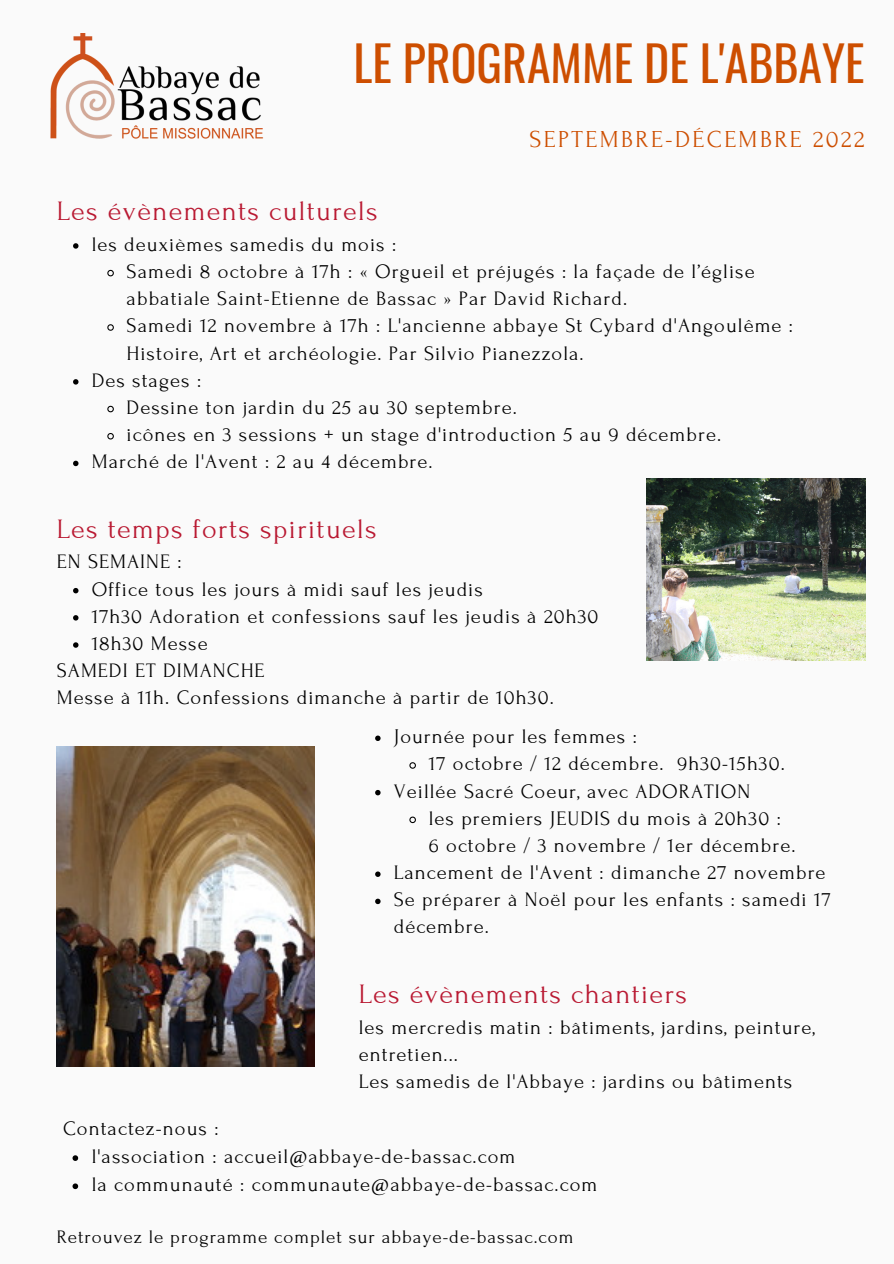
<style>
.page{position:relative;width:894px;height:1264px;background:#fff}
.page>*{position:absolute;margin:0;border:0;box-sizing:border-box;transform-origin:0 0}
.t1{font:47.85px "Oswald";color:#cd4e00}
.t2{font:28.05px "Forum";letter-spacing:.05em;color:#b91932}
.t3{font:24.3px "Forum";letter-spacing:.1em;color:#cd4e00}
.t4{font:20.55px/27.2px "Forum";letter-spacing:.05em;color:#000}
.t5{font:19.05px "Forum";letter-spacing:.05em;color:#000}
</style>
<div class="page">
<div style="left:0;top:0;width:893px;height:1263px;background:#fafafa"></div>
<img style="left:50px;top:33px;width:214px;height:106px">
<svg style="left:73px;top:243px;width:5px;height:6px"></svg>
<svg style="left:107px;top:269px;width:7px;height:8px"></svg>
<svg style="left:107px;top:324px;width:7px;height:7px"></svg>
<svg style="left:73px;top:379px;width:5px;height:5px"></svg>
<svg style="left:107px;top:405px;width:7px;height:8px"></svg>
<svg style="left:107px;top:433px;width:7px;height:7px"></svg>
<svg style="left:73px;top:460px;width:5px;height:6px"></svg>
<svg style="left:73px;top:588px;width:5px;height:5px"></svg>
<svg style="left:73px;top:615px;width:5px;height:5px"></svg>
<svg style="left:73px;top:642px;width:5px;height:5px"></svg>
<svg style="left:375px;top:735px;width:5px;height:6px"></svg>
<svg style="left:409px;top:762px;width:7px;height:7px"></svg>
<svg style="left:375px;top:790px;width:5px;height:5px"></svg>
<svg style="left:409px;top:816px;width:7px;height:8px"></svg>
<svg style="left:375px;top:871px;width:5px;height:6px"></svg>
<svg style="left:375px;top:898px;width:5px;height:6px"></svg>
<svg style="left:72px;top:1155px;width:6px;height:5px"></svg>
<svg style="left:72px;top:1183px;width:6px;height:6px"></svg>
<img style="left:57px;top:746px;width:258px;height:320px">
<img style="left:646px;top:478px;width:218px;height:183px">
<h1 class="t1" style="left:353px;top:25px;width:512px">LE PROGRAMME DE L'ABBAYE</h1>
<h2 class="t2" style="left:57px;top:196px;width:322px">Les évènements culturels</h2>
<p class="t3" style="left:529px;top:126px;width:336px">SEPTEMBRE-DÉCEMBRE 2022</p>
<p class="t4" style="left:92px;top:231px;width:306px">les deuxièmes samedis du mois :</p>
<p class="t4" style="left:127px;top:258px;width:629px">Samedi 8 octobre à 17h : « Orgueil et préjugés : la façade de l’église</p>
<p class="t4" style="left:127px;top:285px;width:502px">abbatiale Saint-Etienne de Bassac » Par David Richard.</p>
<p class="t4" style="left:127px;top:312px;width:667px">Samedi 12 novembre à 17h : L'ancienne abbaye St Cybard d'Angoulême :</p>
<p class="t4" style="left:127px;top:340px;width:458px">Histoire, Art et archéologie. Par Silvio Pianezzola.</p>
<p class="t4" style="left:92px;top:367px;width:111px">Des stages :</p>
<p class="t4" style="left:127px;top:394px;width:391px">Dessine ton jardin du 25 au 30 septembre.</p>
<p class="t4" style="left:127px;top:421px;width:595px">icônes en 3 sessions + un stage d'introduction 5 au 9 décembre.</p>
<p class="t4" style="left:92px;top:448px;width:342px">Marché de l'Avent : 2 au 4 décembre.</p>
<h2 class="t2" style="left:57px;top:514px;width:321px">Les temps forts spirituels</h2>
<p class="t4" style="left:57px;top:548px;width:126px">EN SEMAINE :</p>
<p class="t4" style="left:92px;top:575px;width:508px">Office tous les jours à midi sauf les jeudis<br>17h30 Adoration et confessions sauf les jeudis à 20h30<br>18h30 Messe</p>
<p class="t4" style="left:57px;top:657px;width:498px">SAMEDI ET DIMANCHE<br>Messe à 11h. Confessions dimanche à partir de 10h30.</p>
<p class="t4" style="left:393px;top:723px;width:244px">Journée pour les femmes :</p>
<p class="t4" style="left:428px;top:750px;width:357px">17 octobre / 12 décembre. 9h30-15h30.</p>
<p class="t4" style="left:393px;top:777px;width:358px">Veillée Sacré Coeur, avec ADORATION</p>
<p class="t4" style="left:428px;top:805px;width:353px">les premiers JEUDIS du mois à 20h30 :</p>
<p class="t4" style="left:428px;top:832px;width:368px">6 octobre / 3 novembre / 1er décembre.</p>
<p class="t4" style="left:393px;top:859px;width:433px">Lancement de l'Avent : dimanche 27 novembre</p>
<p class="t4" style="left:393px;top:886px;width:438px">Se préparer à Noël pour les enfants : samedi 17</p>
<p class="t4" style="left:393px;top:913px;width:97px">décembre.</p>
<p class="t4" style="left:63px;top:1115px;width:157px">Contactez-nous :</p>
<h2 class="t2" style="left:359px;top:979px;width:329px">Les évènements chantiers</h2>
<p class="t4" style="left:359px;top:1013px;width:457px">les mercredis matin : bâtiments, jardins, peinture, entretien...<br>Les samedis de l'Abbaye : jardins ou bâtiments</p>
<p class="t4" style="left:92px;top:1142px;width:507px;line-height:28.2px">l'association : accueil@abbaye-de-bassac.com<br>la communauté : communaute@abbaye-de-bassac.com</p>
<p class="t5" style="left:57px;top:1226px;width:518px">Retrouvez le programme complet sur abbaye-de-bassac.com</p>
</div>
